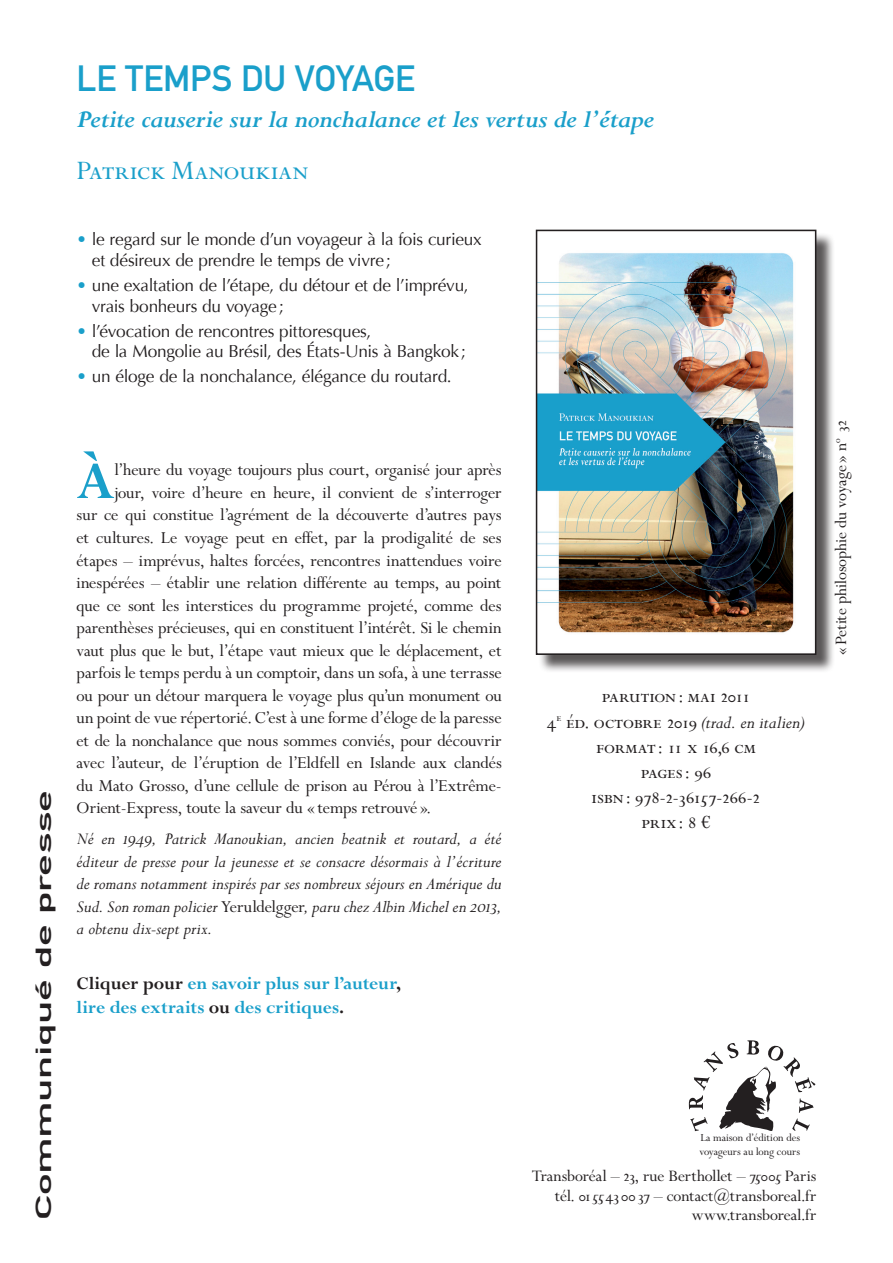
<style>
.page{position:relative;width:893px;height:1263px;background:#fff}
.page>*{position:absolute;margin:0;border:0;box-sizing:border-box;transform-origin:0 0}
.t1{font:700 57.15px "Perpetua MT Pro";color:#1a9fca}
.t2{font:36px "DIN Mittelschrift LTCE";letter-spacing:-.01em;color:#1a9fca}
.t3{font:30px "Perpetua MT Pro";letter-spacing:.005em;color:#1a9fca}
.t4{font:italic 700 27px "Perpetua MT Pro";letter-spacing:-.015em;color:#1a9fca}
.t5{font:21.6px "DIN Mittelschrift LTCE";letter-spacing:-.01em;color:#231f20;scale:2 1}
.t6{font:21px/25.2px "Perpetua MT Pro";letter-spacing:-.01em;color:#231f20;text-align:center}
.t7{font:700 19.5px/23.4px "Perpetua MT Pro";letter-spacing:-.005em;color:#1a9fca}
.t8{font:italic 19.5px "Perpetua MT Pro";letter-spacing:-.005em;color:#231f20}
.t9{font:18.75px "Perpetua MT Pro";letter-spacing:-.005em;color:#231f20}
.t10{font:italic 18.75px/22.5px "Perpetua MT Pro";letter-spacing:-.005em;color:#231f20;text-align:justify}
.t11{font:18px/19.5px "Perpetua MT Pro";color:#231f20;text-align:right}
.t12{font:17.25px/20.7px "Optima";letter-spacing:-.015em;color:#231f20}
.t13{font:12px/14.4px "Perpetua MT Pro";color:#231f20}
.s1{color:#1a9fca}
.s2{font-style:normal}
.s3{color:#231f20}
.s4{font-style:normal;font-size:21px}
</style>
<div class="page">
<svg style="left:689px;top:1040px;width:126px;height:91px"></svg>
<div style="left:538px;top:232px;width:297px;height:442px;background:#231f20;opacity:.75"></div>
<img style="left:539px;top:233px;width:274px;height:419px">
<div style="left:536px;top:230px;width:280px;height:425px;border:2px solid #231f20"></div>
<h2 class="t2" style="left:77px;top:57px;width:340px">LE TEMPS DU VOYAGE</h2>
<h3 class="t4" style="left:77px;top:104px;width:579px">Petite causerie sur la nonchalance et les vertus de l’étape</h3>
<h3 class="t3" style="left:77px;top:153px;width:233px">Patrick Manoukian</h3>
<p class="t12" style="left:92px;top:229px;width:392px;text-indent:-15px"><span class="s1">•</span> le regard sur le monde d’un voyageur à la fois curieux et désireux de prendre le temps de vivre ;</p>
<p class="t12" style="left:92px;top:275px;width:378px;text-indent:-15px"><span class="s1">•</span> une exaltation de l’étape, du détour et de l’imprévu, vrais bonheurs du voyage ;</p>
<p class="t12" style="left:92px;top:321px;width:376px;text-indent:-15px"><span class="s1">•</span> l’évocation de rencontres pittoresques,<br>de la Mongolie au Brésil, des États-Unis à Bangkok ;</p>
<p class="t12" style="left:77px;top:366px;width:377px"><span class="s1">•</span> un éloge de la nonchalance, élégance du routard.</p>
<p class="t5" style="left:31px;top:1220px;width:217px;rotate:-90deg">COMMUNIQUÉ DE PRESSE</p>
<h1 class="t1" style="left:77px;top:449px;width:40px">À</h1>
<p class="t9" style="left:115px;top:459px;width:389px">l’heure du voyage toujours plus court, organisé jour après</p>
<p class="t9" style="left:115px;top:482px;width:388px">jour, voire d’heure en heure, il convient de s’interroger</p>
<p class="t9" style="left:77px;top:504px;width:427px">sur ce qui constitue l’agrément de la découverte d’autres pays</p>
<p class="t9" style="left:77px;top:527px;width:427px">et cultures. Le voyage peut en effet, par la prodigalité de ses</p>
<p class="t9" style="left:77px;top:549px;width:427px">étapes – imprévus, haltes forcées, rencontres inattendues voire</p>
<p class="t9" style="left:77px;top:572px;width:427px">inespérées – établir une relation différente au temps, au point</p>
<p class="t9" style="left:77px;top:594px;width:427px">que ce sont les interstices du programme projeté, comme des</p>
<p class="t9" style="left:77px;top:617px;width:427px">parenthèses précieuses, qui en constituent l’intérêt. Si le chemin</p>
<p class="t9" style="left:77px;top:639px;width:427px">vaut plus que le but, l’étape vaut mieux que le déplacement, et</p>
<p class="t9" style="left:77px;top:662px;width:427px">parfois le temps perdu à un comptoir, dans un sofa, à une terrasse</p>
<p class="t9" style="left:77px;top:684px;width:427px">ou pour un détour marquera le voyage plus qu’un monument ou</p>
<p class="t9" style="left:77px;top:707px;width:427px">un point de vue répertorié. C’est à une forme d’éloge de la paresse</p>
<p class="t9" style="left:77px;top:729px;width:427px">et de la nonchalance que nous sommes conviés, pour découvrir</p>
<p class="t9" style="left:77px;top:752px;width:427px">avec l’auteur, de l’éruption de l’Eldfell en Islande aux clandés</p>
<p class="t9" style="left:77px;top:774px;width:427px">du Mato Grosso, d’une cellule de prison au Pérou à l’Extrême-</p>
<p class="t9" style="left:77px;top:797px;width:356px">Orient-Express, toute la saveur du « temps retrouvé ».</p>
<p class="t10" style="left:77px;top:827px;width:427px">Né en 1949, Patrick Manoukian, ancien beatnik et routard, a été éditeur de presse pour la jeunesse et se consacre désormais à l’écriture de romans notamment inspirés par ses nombreux séjours en Amérique du Sud. Son roman policier <span class="s2">Yeruldelgger</span>, paru chez Albin Michel en 2013, a obtenu dix-sept prix.</p>
<p class="t7" style="left:77px;top:972px;width:326px"><span class="s3">Cliquer pour</span> en savoir plus sur l’auteur<span class="s3">, </span>lire des extraits <span class="s3">ou</span> des critiques<span class="s3">.</span></p>
<p class="t6" style="left:602px;top:684px;width:150px">parution: mai 2011</p>
<p class="t8" style="left:547px;top:711px;width:259px"><span class="s4">4</span><sup>e</sup> <span class="s4">éd. octobre 2019</span> (trad. en italien)</p>
<p class="t6" style="left:592px;top:734px;width:170px">format : 11 x 16,6 cm pages: 96<br>isbn: 978-2-36157-266-2 prix: 8 €</p>
<p class="t11" style="left:831px;top:655px;width:236px;rotate:-90deg">« Petite philosophie du voyage » n<sup>o</sup> 32</p>
<p class="t13" style="left:699px;top:1130px;width:102px">La maison d’édition des voyageurs au long cours</p>
<p class="t11" style="left:532px;top:1167px;width:286px">Transboréal – 23, rue Berthollet – 75005 Paris tél. 0155 43 00 37 – contact@transboreal.fr www.transboreal.fr</p>
</div>
